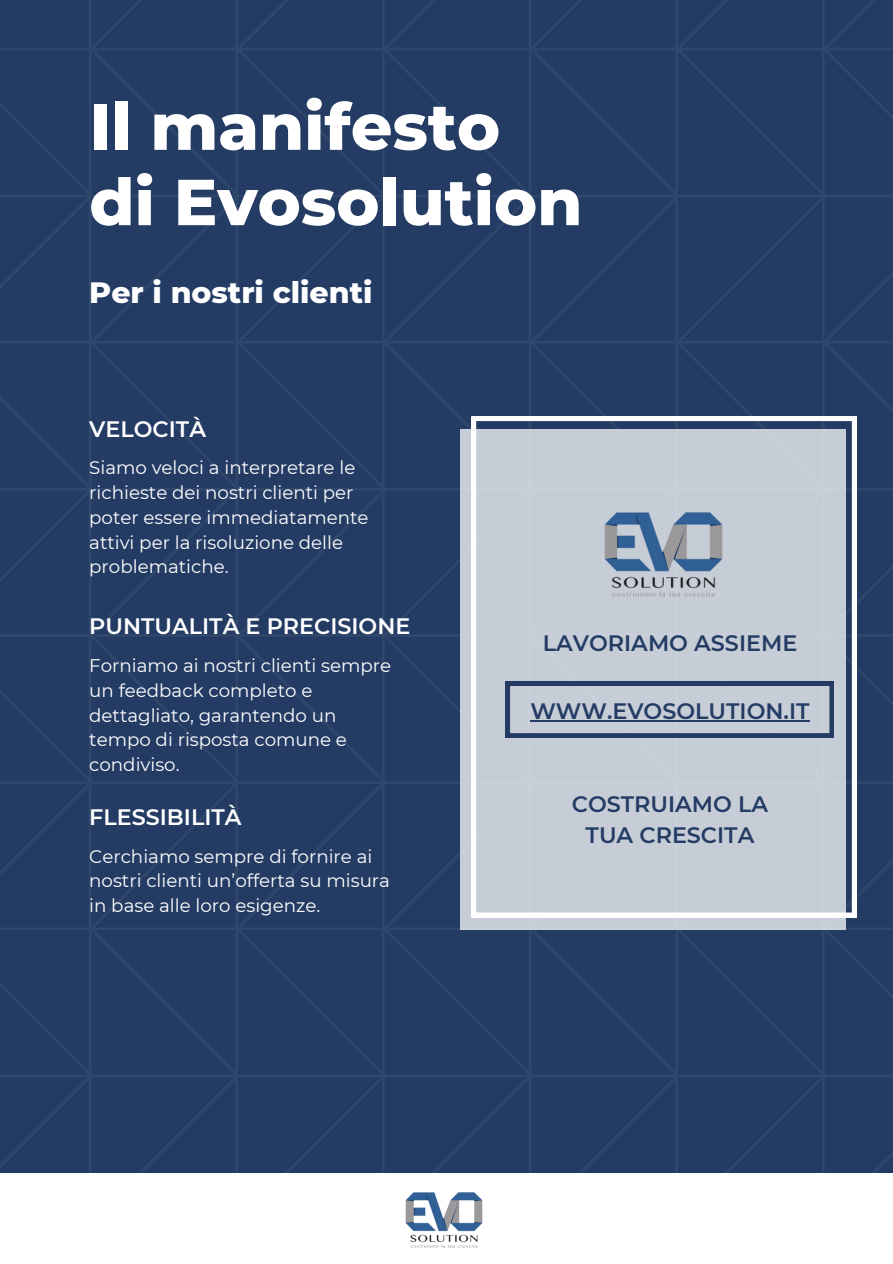
<style>
.page{position:relative;width:893px;height:1264px;background:#fff}
.page>*{position:absolute;margin:0;border:0;box-sizing:border-box;transform-origin:0 0}
.t1{font:800 64.8px/75.3px "Montserrat";color:#fff}
.t2{font:800 30px "Montserrat";color:#fff}
.t3{font:600 22.35px/30.3px "Montserrat";color:#243c64;text-align:center}
.t4{font:600 22.35px "Montserrat";color:#fff}
.t5{font:18.3px/24.8px "Montserrat";color:#fff}
</style>
<div class="page">
<div style="left:0;top:0;width:892px;height:1172px;background:#243c64"></div>
<img style="left:371px;top:1146px;width:146px;height:102px">
<div style="left:460px;top:429px;width:385px;height:500px;background:#c7cdd7"></div>
<svg style="left:471px;top:416px;width:385px;height:501px;background:#c2c9d3"></svg>
<img style="left:551px;top:443px;width:224px;height:224px;border-radius:50%">
<svg style="left:505px;top:681px;width:328px;height:56px;background:#a6afbf"></svg>
<hr style="left:530px;top:720px;width:279px;height:1px;background:#243c64">
<h1 class="t1" style="left:89px;top:89px;width:494px">Il manifesto<br>di Evosolution</h1>
<h2 class="t2" style="left:89px;top:274px;width:285px">Per i nostri clienti</h2>
<p class="t4" style="left:89px;top:415px;width:118px">VELOCITÀ</p>
<p class="t5" style="left:89px;top:455px;width:281px">Siamo veloci a interpretare le richieste dei nostri clienti per poter essere immediatamente attivi per la risoluzione delle problematiche.</p>
<p class="t4" style="left:89px;top:613px;width:322px">PUNTUALITÀ E PRECISIONE</p>
<p class="t5" style="left:89px;top:653px;width:303px">Forniamo ai nostri clienti sempre un feedback completo e dettagliato, garantendo un tempo di risposta comune e condiviso.</p>
<p class="t4" style="left:89px;top:803px;width:154px">FLESSIBILITÀ</p>
<p class="t5" style="left:89px;top:843px;width:302px">Cerchiamo sempre di fornire ai nostri clienti un’offerta su misura in base alle loro esigenze.</p>
<p class="t3" style="left:542px;top:628px;width:256px">LAVORIAMO ASSIEME</p>
<p class="t3" style="left:530px;top:696px;width:280px">WWW.EVOSOLUTION.IT</p>
<p class="t3" style="left:571px;top:789px;width:198px">COSTRUIAMO LA<br>TUA CRESCITA</p>
</div>
